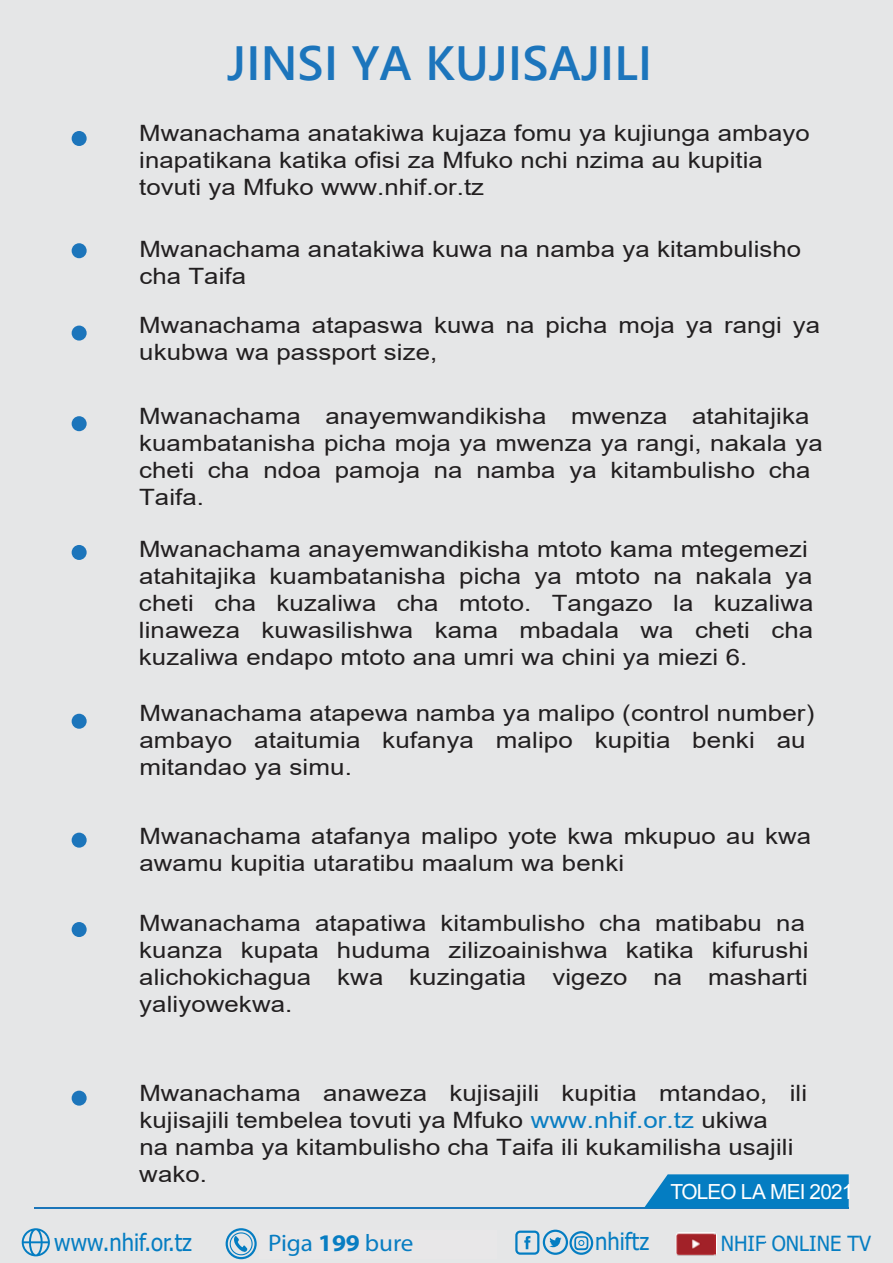
<style>
.page{position:relative;width:893px;height:1263px;background:#e5e6e7}
.page>*{position:absolute;margin:0;border:0;box-sizing:border-box;transform-origin:0 0}
.t1{font:600 48px "Segoe UI";letter-spacing:.005em;color:#1c75bc}
.t2{font:24px "Myriad Pro";letter-spacing:-.005em;color:#087dc2;scale:1.05 1}
.t3{font:23.85px "Tahoma";color:#057dc2;scale:.93 1}
.t4{font:22.5px/27px "Arial";letter-spacing:.005em;color:#221f20;scale:1.15 1}
.t5{font:700 22.2px "Tahoma";color:#057dc2;scale:.93 1}
.t6{font:20.85px "Arial";letter-spacing:-.04em;color:#fff}
.t7{font:20.85px "Tahoma";color:#057dc2;scale:.96 1}
.s1{color:#087dc2}
.s2{font-weight:400}
.s3{font-weight:400;color:#087ac0}
.s4{font-weight:700}
</style>
<div class="page">
<div style="left:72px;top:131px;width:15px;height:15px;background:#1c75bb;border-radius:50%"></div>
<div style="left:72px;top:243px;width:15px;height:15px;background:#1c75bb;border-radius:50%"></div>
<div style="left:72px;top:326px;width:15px;height:15px;background:#1c75bb;border-radius:50%"></div>
<div style="left:72px;top:416px;width:15px;height:15px;background:#1c75bb;border-radius:50%"></div>
<div style="left:72px;top:545px;width:15px;height:15px;background:#1c75bb;border-radius:50%"></div>
<div style="left:72px;top:714px;width:15px;height:15px;background:#1c75bb;border-radius:50%"></div>
<div style="left:72px;top:833px;width:15px;height:15px;background:#1c75bb;border-radius:50%"></div>
<div style="left:72px;top:922px;width:15px;height:15px;background:#1c75bb;border-radius:50%"></div>
<div style="left:72px;top:1091px;width:15px;height:15px;background:#1c75bb;border-radius:50%"></div>
<hr style="left:34px;top:1207px;width:815px;height:2px;background:#1b75b9">
<div style="left:543px;top:1229px;width:25px;height:26px;border:2px solid #047dc2;border-radius:50%"></div>
<svg style="left:549px;top:1237px;width:13px;height:10px"></svg>
<div style="left:569px;top:1231px;width:24px;height:24px;border:2px solid #047dc2;border-radius:50%"></div>
<svg style="left:574px;top:1236px;width:14px;height:14px"></svg>
<div style="left:515px;top:1230px;width:24px;height:25px;border:2px solid #047dc2;border-radius:4px"></div>
<svg style="left:524px;top:1236px;width:6px;height:13px"></svg>
<div style="left:226px;top:1228px;width:31px;height:31px;border:2px solid #047dc2;border-radius:50%"></div>
<svg style="left:228px;top:1232px;width:27px;height:25px"></svg>
<svg style="left:22px;top:1228px;width:28px;height:28px"></svg>
<svg style="left:676px;top:1232px;width:41px;height:24px"></svg>
<img style="left:677px;top:1232px;width:39px;height:24px">
<svg style="left:644px;top:1174px;width:205px;height:34px;background:#1384c4"></svg>
<h1 class="t1" style="left:227px;top:18px;width:427px">JINSI YA KUJISAJILI</h1>
<p class="t4" style="left:139px;top:119px;width:585px">Mwanachama anatakiwa kujaza fomu ya kujiunga ambayo inapatikana katika ofisi za Mfuko nchi nzima au kupitia tovuti ya Mfuko www.nhif.or.tz</p>
<p class="t4" style="left:139px;top:235px;width:577px">Mwanachama anatakiwa kuwa na namba ya kitambulisho cha Taifa</p>
<p class="t4" style="left:139px;top:311px;width:594px">Mwanachama atapaswa kuwa na picha moja ya rangi ya ukubwa wa passport size,</p>
<p class="t4" style="left:139px;top:402px;width:596px">Mwanachama anayemwandikisha mwenza atahitajika kuambatanisha picha moja ya mwenza ya rangi, nakala ya cheti cha ndoa pamoja na namba ya kitambulisho cha Taifa.</p>
<p class="t4" style="left:139px;top:535px;width:588px">Mwanachama anayemwandikisha mtoto kama mtegemezi atahitajika kuambatanisha picha ya mtoto na nakala ya cheti cha kuzaliwa cha mtoto. Tangazo la kuzaliwa linaweza kuwasilishwa kama mbadala wa cheti cha kuzaliwa endapo mtoto ana umri wa chini ya miezi 6.</p>
<p class="t4" style="left:139px;top:700px;width:588px">Mwanachama atapewa namba ya malipo (control number) ambayo ataitumia kufanya malipo kupitia benki au mitandao ya simu.</p>
<p class="t4" style="left:139px;top:823px;width:586px">Mwanachama atafanya malipo yote kwa mkupuo au kwa awamu kupitia utaratibu maalum wa benki</p>
<p class="t4" style="left:139px;top:909px;width:584px">Mwanachama atapatiwa kitambulisho cha matibabu na kuanza kupata huduma zilizoainishwa katika kifurushi alichokichagua kwa kuzingatia vigezo na masharti yaliyowekwa.</p>
<p class="t4" style="left:139px;top:1079px;width:582px">Mwanachama anaweza kujisajili kupitia mtandao, ili kujisajili tembelea tovuti ya Mfuko <span class="s1">www.nhif.or.tz</span> ukiwa<br>na namba ya kitambulisho cha Taifa ili kukamilisha usajili wako.</p>
<p class="t6" style="left:670px;top:1177px;width:184px">TOLEO LA MEI 2021</p>
<p class="t3" style="left:54px;top:1226px;width:149px">www.nhif.or.tz</p>
<p class="t5" style="left:260px;top:1228px;width:250px"><span class="s2">Piga</span> 0800 110063 <span class="s3">bure</span></p>
<p class="t3" style="left:595px;top:1225px;width:59px">nhiftz</p>
<p class="t7" style="left:721px;top:1229px;width:158px">NHIF ONLINE TV</p>
<p class="t2" style="left:268px;top:1228px;width:140px">Piga <span class="s4">199</span> bure</p>
</div>
